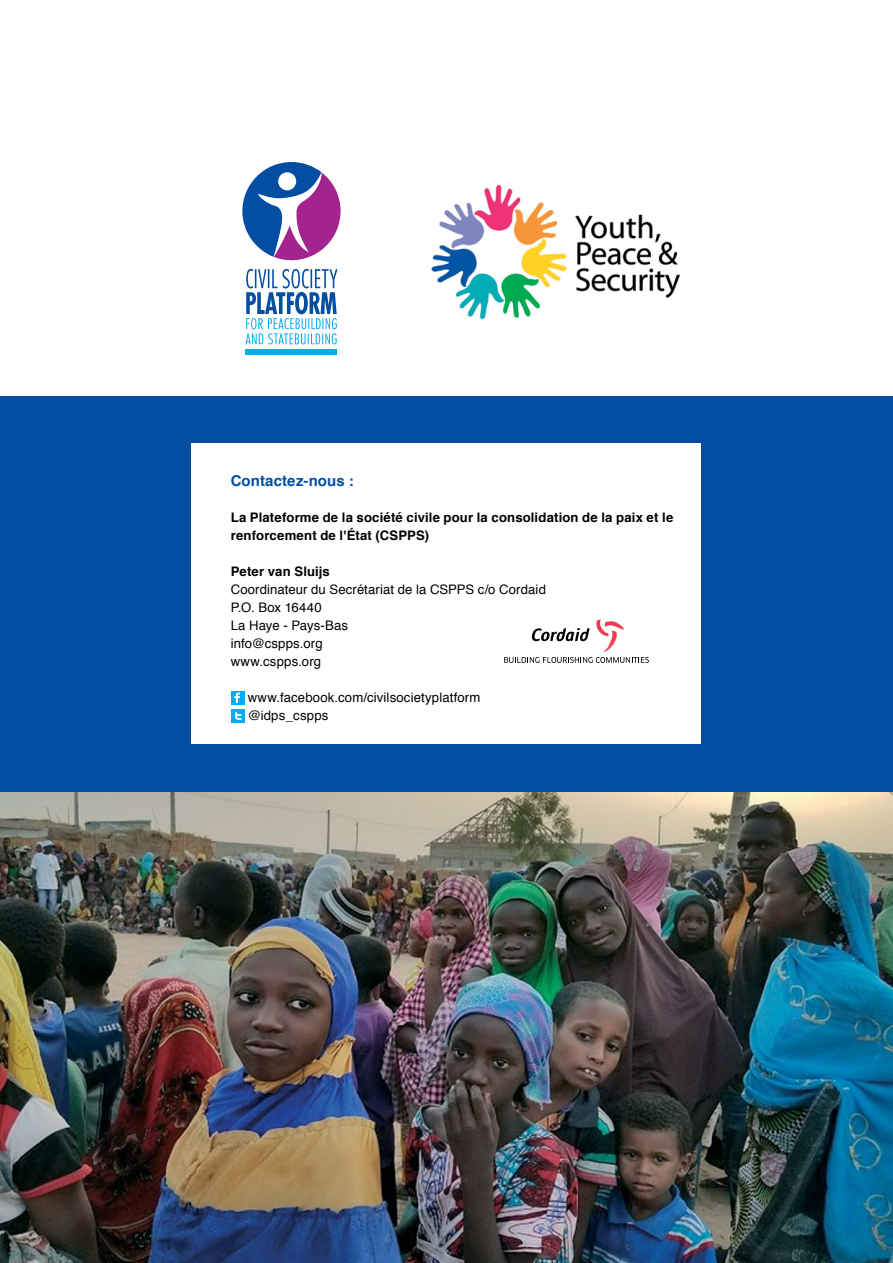
<style>
.page{position:relative;width:893px;height:1263px;background:#fff}
.page>*{position:absolute;margin:0;border:0;box-sizing:border-box;transform-origin:0 0}
.t1{font:700 15px "Helvetica";letter-spacing:.005em;color:#034ea2}
.t2{font:13.2px/18px "Helvetica";letter-spacing:.01em;color:#000}
.t3{font:700 13.2px/18px "Helvetica";letter-spacing:.01em;color:#000}
</style>
<div class="page">
<div style="left:0;top:396px;width:893px;height:396px;background:#034ea2"></div>
<img style="left:0;top:792px;width:893px;height:471px">
<div style="left:246px;top:349px;width:91px;height:5px;background:#00aeef"></div>
<svg style="left:242px;top:162px;width:99px;height:98px"></svg>
<svg style="left:245px;top:269px;width:92px;height:75px"></svg>
<div style="left:192px;top:443px;width:509px;height:300px;background:#fff"></div>
<div style="left:231px;top:691px;width:13px;height:13px;background:#00adee"></div>
<svg style="left:234px;top:692px;width:6px;height:11px"></svg>
<div style="left:231px;top:709px;width:14px;height:13px;background:#00adee"></div>
<svg style="left:235px;top:712px;width:7px;height:8px"></svg>
<svg style="left:504px;top:619px;width:145px;height:44px"></svg>
<img style="left:431px;top:184px;width:249px;height:136px">
<p class="t1" style="left:231px;top:469px;width:125px">Contactez-nous :</p>
<p class="t3" style="left:231px;top:509px;width:444px">La Plateforme de la société civile pour la consolidation de la paix et le renforcement de l'État (CSPPS)</p>
<p class="t3" style="left:231px;top:563px;width:101px">Peter van Sluijs</p>
<p class="t2" style="left:231px;top:581px;width:317px">Coordinateur du Secrétariat de la CSPPS c/o Cordaid<br>P.O. Box 16440<br>La Haye - Pays-Bas<br>info@cspps.org<br>www.cspps.org</p>
<p class="t2" style="left:248px;top:689px;width:234px">www.facebook.com/civilsocietyplatform @idps_cspps</p>
</div>
